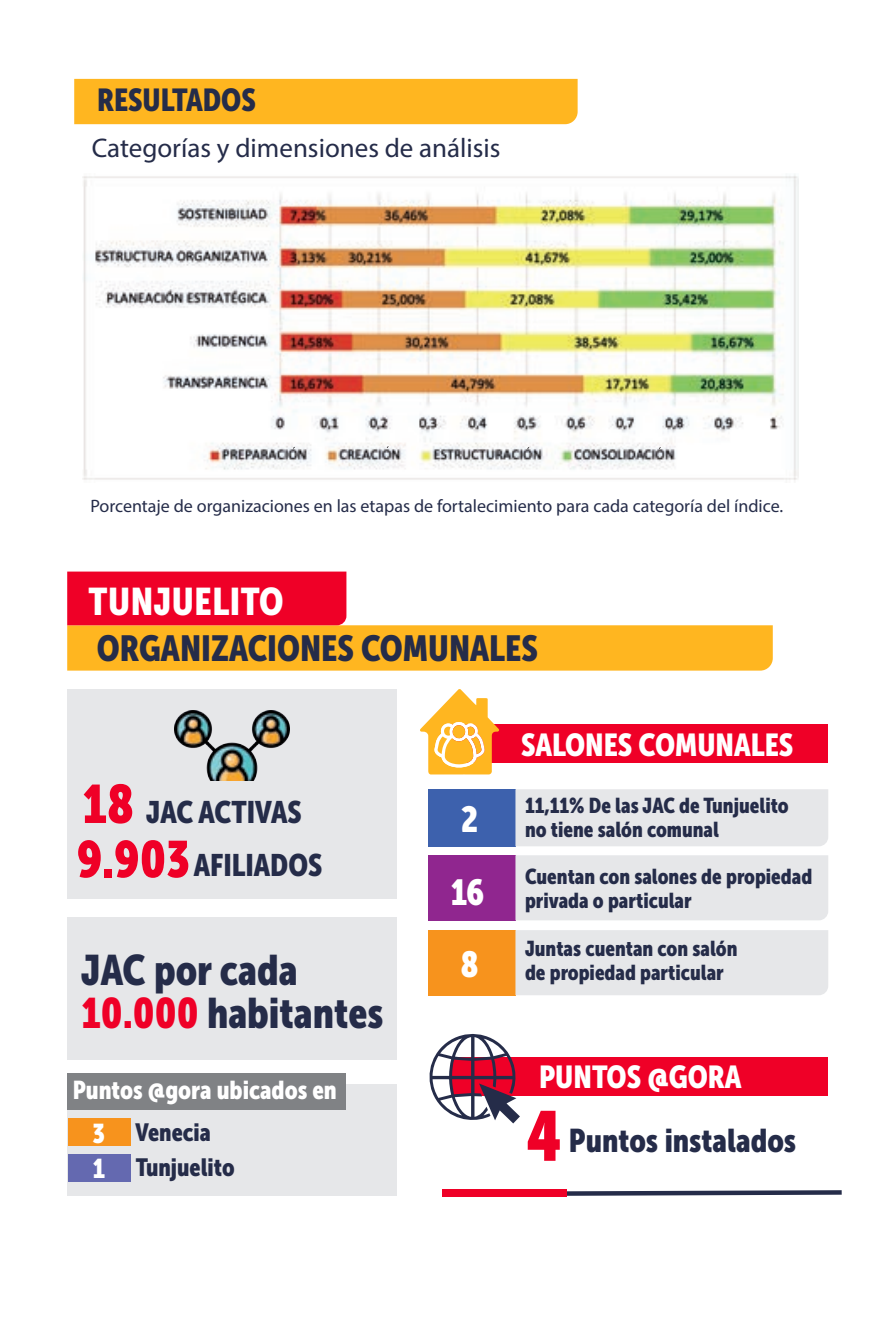
<style>
.page{position:relative;width:893px;height:1324px;background:#fff}
.page>*{position:absolute;margin:0;border:0;box-sizing:border-box;transform-origin:0 0}
.t1{font:69.98px "Museo Sans Condensed 900";color:#ef0027}
.t2{font:42.3px/43px "Museo Sans Condensed 900";color:#252c49}
.t3{font:38.25px "Museo Sans Condensed 900";letter-spacing:.015em;color:#fff}
.t4{font:36px "Museo Sans Condensed 900";color:#252c49}
.t5{font:36px "Museo Sans Condensed 900";color:#fff}
.t6{font:32.62px "Museo Sans Condensed 900";color:#252c49}
.t7{font:31.5px "Museo Sans Condensed 900";color:#fff}
.t8{font:31.5px "Museo Sans Condensed 900";color:#252c49}
.t9{font:30.82px/53.1px "Museo Sans Condensed 900";color:#252c49}
.t10{font:27px "Myriad Pro";color:#252c49}
.t11{font:25.65px "Museo Sans Condensed 900";color:#fff}
.t12{font:24.75px "Museo Sans Condensed 900";color:#252c49}
.t13{font:21.38px/24.5px "Museo Sans Condensed 900";color:#252c49}
.t14{font:18px "Myriad Pro";color:#252c49}
.s1{font-size:53.77px;color:#ef0027}
.s2{font-size:51.07px;color:#ef0027}
.s3{color:#ef0027}
.s4{font-size:27px;color:#fff}
</style>
<div class="page">
<div style="left:67px;top:1084px;width:329px;height:112px;background:#e6e7e9"></div>
<div style="left:67px;top:1073px;width:278px;height:37px;background:#808285"></div>
<div style="left:74px;top:79px;width:504px;height:45px;background:#ffb620"></div>
<div style="left:453px;top:724px;width:375px;height:39px;background:#ef0027"></div>
<div style="left:67px;top:689px;width:330px;height:209px;background:#e6e7e9"></div>
<div style="left:67px;top:918px;width:329px;height:142px;background:#e6e7e9"></div>
<svg style="left:67px;top:571px;width:706px;height:99px"></svg>
<img style="left:175px;top:711px;width:114px;height:69px">
<div style="left:428px;top:855px;width:87px;height:65px;background:#90268f"></div>
<div style="left:428px;top:789px;width:87px;height:57px;background:#3d61ad"></div>
<div style="left:515px;top:855px;width:313px;height:65px;background:#e6e7e9"></div>
<div style="left:515px;top:789px;width:313px;height:57px;background:#e6e7e9"></div>
<div style="left:428px;top:930px;width:87px;height:65px;background:#f7931d"></div>
<div style="left:515px;top:930px;width:313px;height:65px;background:#e6e7e9"></div>
<svg style="left:420px;top:689px;width:79px;height:85px"></svg>
<div style="left:452px;top:1056px;width:376px;height:39px;background:#ef0027"></div>
<svg style="left:429px;top:1033px;width:91px;height:90px"></svg>
<div style="left:68px;top:1119px;width:63px;height:27px;background:#f7931d"></div>
<div style="left:69px;top:1154px;width:62px;height:27px;background:#6469b0"></div>
<svg style="left:566px;top:1190px;width:276px;height:6px;background:#5b6075"></svg>
<div style="left:442px;top:1189px;width:124px;height:8px;background:#ef0027"></div>
<img style="left:82px;top:175px;width:716px;height:305px">
<h3 class="t8" style="left:97px;top:82px;width:160px">RESULTADOS</h3>
<p class="t10" style="left:92px;top:132px;width:410px">Categorías y dimensiones de análisis</p>
<p class="t14" style="left:90px;top:495px;width:694px">Porcentaje de organizaciones en las etapas de fortalecimiento para cada categoría del índice.</p>
<h3 class="t3" style="left:88px;top:580px;width:197px">TUNJUELITO</h3>
<h3 class="t4" style="left:97px;top:628px;width:442px">ORGANIZACIONES COMUNALES</h3>
<h3 class="t9" style="left:77px;top:785px;width:247px"><span class="s1">18</span> JAC ACTIVAS<br><span class="s2">9.903</span>AFILIADOS</h3>
<h2 class="t2" style="left:81px;top:949px;width:304px">JAC por cada<br><span class="s3">10.000</span> habitantes</h2>
<p class="t11" style="left:73px;top:1075px;width:266px">Puntos @gora ubicados en</p>
<h3 class="t7" style="left:521px;top:727px;width:273px">SALONES COMUNALES</h3>
<h3 class="t5" style="left:461px;top:799px;width:19px">2</h3>
<p class="t13" style="left:525px;top:793px;width:265px">11,11% De las JAC de Tunjuelito no tiene salón comunal</p>
<h3 class="t5" style="left:451px;top:872px;width:35px">16</h3>
<h3 class="t5" style="left:460px;top:944px;width:20px">8</h3>
<p class="t13" style="left:525px;top:864px;width:289px">Cuentan con salones de propiedad privada o particular</p>
<p class="t13" style="left:525px;top:936px;width:214px">Juntas cuentan con salón de propiedad particular</p>
<h3 class="t7" style="left:539px;top:1059px;width:204px">PUNTOS @GORA</h3>
<h1 class="t1" style="left:526px;top:1096px;width:37px">4</h1>
<p class="t12" style="left:92px;top:1118px;width:120px"><span class="s4">3</span> Venecia</p>
<h3 class="t6" style="left:569px;top:1122px;width:229px">Puntos instalados</h3>
<p class="t12" style="left:93px;top:1153px;width:143px"><span class="s4">1</span> Tunjuelito</p>
</div>
